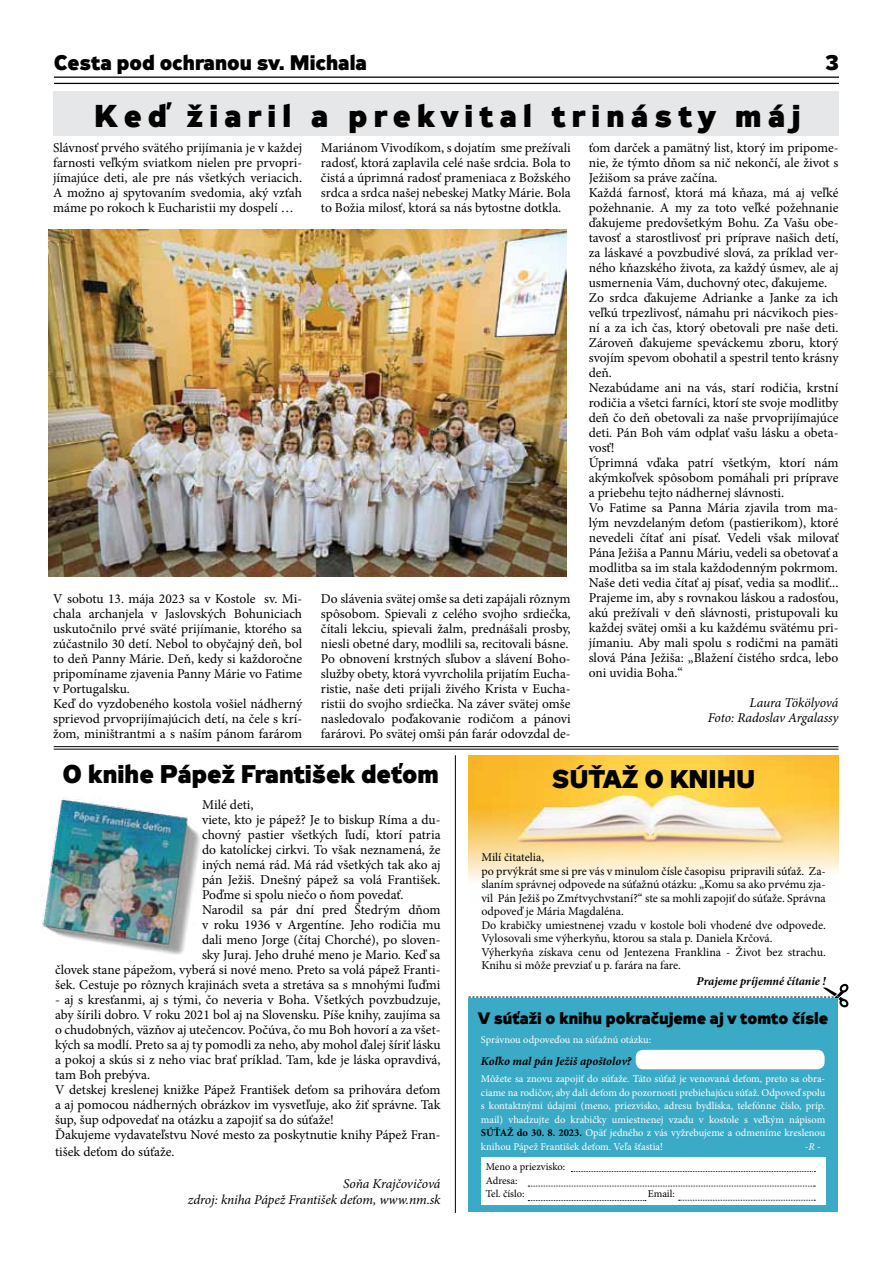
<style>
.page{position:relative;width:893px;height:1263px;background:#fff}
.page>*{position:absolute;margin:0;border:0;box-sizing:border-box;transform-origin:0 0}
.t1{font:700 31.5px "Zeppelin 33";letter-spacing:.2em;color:#000}
.t2{font:700 25.5px "Zeppelin 33";color:#000}
.t3{font:700 21px "Zeppelin 33";color:#000}
.t4{font:700 16.5px "Zeppelin 33";color:#000}
.t5{font:13.5px/15px "Minion Pro";color:#000}
.t6{font:italic 13.5px/16.2px "Minion Pro";letter-spacing:-.01em;color:#000;text-align:right}
.t7{font:12px/13.5px "Minion Pro";color:#000}
.t8{font:italic 700 12px "Minion Pro";letter-spacing:-.005em;color:#000}
.t9{font:10.5px/13.5px "Minion Pro";letter-spacing:-.005em;color:#fff;text-align:justify}
.t10{font:10.5px/13.5px "Minion Pro";letter-spacing:-.005em;color:#000}
.t11{font:italic 10.5px "Minion Pro";color:#fff}
.s1{font-weight:700;color:#000}
</style>
<div class="page">
<hr style="left:54px;top:77px;width:785px;height:1px;background:#000">
<hr style="left:54px;top:83px;width:785px;height:1px;background:#000">
<hr style="left:54px;top:746px;width:784px;height:1px;background:#000">
<hr style="left:54px;top:749px;width:784px;height:1px;background:#000">
<div style="left:53px;top:91px;width:786px;height:45px;background:#e6e7e8"></div>
<img style="left:49px;top:230px;width:518px;height:347px">
<img style="left:468px;top:755px;width:371px;height:126px">
<div style="left:468px;top:999px;width:370px;height:213px;background:#3aaac6"></div>
<hr style="left:455px;top:755px;width:1px;height:458px;background:#000">
<img style="left:42px;top:798px;width:158px;height:157px">
<div style="left:636px;top:1050px;width:189px;height:19px;background:#fff;border-radius:8px"></div>
<div style="left:481px;top:1157px;width:344px;height:47px;background:#fff"></div>
<svg style="left:571px;top:1171px;width:244px;height:1px"></svg>
<svg style="left:528px;top:1186px;width:287px;height:1px"></svg>
<svg style="left:528px;top:1200px;width:118px;height:1px"></svg>
<svg style="left:679px;top:1200px;width:136px;height:1px"></svg>
<svg style="left:469px;top:983px;width:379px;height:25px"></svg>
<h3 class="t3" style="left:54px;top:49px;width:315px">Cesta pod ochranou sv. Michala</h3>
<h1 class="t1" style="left:94px;top:96px;width:708px">Keď žiaril a prekvital trinásty máj</h1>
<h3 class="t3" style="left:825px;top:49px;width:15px">3</h3>
<p class="t5" style="left:53px;top:141px;width:251px;text-align:justify">Slávnosť prvého svätého prijímania je v každej farnosti veľkým sviatkom nielen pre prvopri&shy;jímajúce deti, ale pre nás všetkých veriacich.<br>A možno aj spytovaním svedomia, aký vzťah máme po rokoch k Eucharistii my dospelí …</p>
<p class="t5" style="left:53px;top:591px;width:251px">V sobotu 13. mája 2023 sa v Kostole sv. Mi&shy;chala archanjela v Jaslovských Bohuniciach uskutočnilo prvé sväté prijímanie, ktorého sa zúčastnilo 30 detí. Nebol to obyčajný deň, bol to deň Panny Márie. Deň, kedy si každoročne pripomíname zjavenia Panny Márie vo Fatime v Portugalsku.<br>Keď do vyzdobeného kostola vošiel nádherný sprievod prvoprijímajúcich detí, na čele s krí&shy;žom, miništrantmi a s naším pánom farárom</p>
<p class="t5" style="left:321px;top:141px;width:251px;text-align:justify">Mariánom Vivodíkom, s dojatím sme prežívali radosť, ktorá zaplavila celé naše srdcia. Bola to čistá a úprimná radosť prameniaca z Božského srdca a srdca našej nebeskej Matky Márie. Bola to Božia milosť, ktorá sa nás bytostne dotkla.</p>
<p class="t5" style="left:321px;top:591px;width:251px">Do slávenia svätej omše sa deti zapájali rôznym spôsobom. Spievali z celého svojho srdiečka, čítali lekciu, spievali žalm, prednášali prosby, niesli obetné dary, modlili sa, recitovali básne.<br>Po obnovení krstných sľubov a slávení Boho&shy;služby obety, ktorá vyvrcholila prijatím Eucha&shy;ristie, naše deti prijali živého Krista v Eucha&shy;ristii do svojho srdiečka. Na záver svätej omše nasledovalo poďakovanie rodičom a pánovi farárovi. Po svätej omši pán farár odovzdal de-</p>
<p class="t5" style="left:589px;top:141px;width:251px">ťom darček a pamätný list, ktorý im pripome&shy;nie, že týmto dňom sa nič nekončí, ale život s Ježišom sa práve začína.<br>Každá farnosť, ktorá má kňaza, má aj veľké požehnanie. A my za toto veľké požehnanie ďakujeme predovšetkým Bohu. Za Vašu obe&shy;tavosť a starostlivosť pri príprave našich detí, za láskavé a povzbudivé slová, za príklad ver&shy;ného kňazského života, za každý úsmev, ale aj usmernenia Vám, duchovný otec, ďakujeme.<br>Zo srdca ďakujeme Adrianke a Janke za ich veľkú trpezlivosť, námahu pri nácvikoch pies&shy;ní a za ich čas, ktorý obetovali pre naše deti.<br>Zároveň ďakujeme speváckemu zboru, ktorý svojím spevom obohatil a spestril tento krásny deň.<br>Nezabúdame ani na vás, starí rodičia, krstní rodičia a všetci farníci, ktorí ste svoje modlitby deň čo deň obetovali za naše prvoprijímajúce deti. Pán Boh vám odplať vašu lásku a obeta&shy;vosť!<br>Úprimná vďaka patrí všetkým, ktorí nám akýmkoľvek spôsobom pomáhali pri príprave a priebehu tejto nádhernej slávnosti.<br>Vo Fatime sa Panna Mária zjavila trom ma&shy;lým nevzdelaným deťom (pastierikom), ktoré nevedeli čítať ani písať. Vedeli však milovať Pána Ježiša a Pannu Máriu, vedeli sa obetovať a modlitba sa im stala každodenným pokrmom.<br>Naše deti vedia čítať aj písať, vedia sa modliť...<br>Prajeme im, aby s rovnakou láskou a radosťou, akú prežívali v deň slávnosti, pristupovali ku každej svätej omši a ku každému svätému pri&shy;jímaniu. Aby mali spolu s rodičmi na pamäti slová Pána Ježiša: „Blažení čistého srdca, lebo oni uvidia Boha.“</p>
<p class="t6" style="left:708px;top:696px;width:132px;line-height:15px">Laura Tökölyová<br>Foto: Radoslav Argalassy</p>
<h2 class="t2" style="left:63px;top:759px;width:378px">O knihe Pápež František deťom</h2>
<p class="t5" style="left:202px;top:797px;width:53px">Milé deti,</p>
<p class="t5" style="left:202px;top:812px;width:240px">viete, kto je pápež? Je to biskup Ríma a du-</p>
<p class="t5" style="left:202px;top:827px;width:240px">chovný pastier všetkých ľudí, ktorí patria</p>
<p class="t5" style="left:202px;top:842px;width:240px">do katolíckej cirkvi. To však neznamená, že</p>
<p class="t5" style="left:202px;top:857px;width:240px">iných nemá rád. Má rád všetkých tak ako aj</p>
<p class="t5" style="left:202px;top:872px;width:240px">pán Ježiš. Dnešný pápež sa volá František.</p>
<p class="t5" style="left:202px;top:887px;width:203px">Poďme si spolu niečo o ňom povedať.</p>
<p class="t5" style="left:202px;top:902px;width:240px">Narodil sa pár dní pred Štedrým dňom</p>
<p class="t5" style="left:202px;top:917px;width:240px">v roku 1936 v Argentíne. Jeho rodičia mu</p>
<p class="t5" style="left:202px;top:932px;width:240px">dali meno Jorge (čítaj Chorché), po sloven-</p>
<p class="t5" style="left:202px;top:947px;width:240px">sky Juraj. Jeho druhé meno je Mario. Keď sa</p>
<p class="t5" style="left:55px;top:962px;width:387px">človek stane pápežom, vyberá si nové meno. Preto sa volá pápež Franti-</p>
<p class="t5" style="left:55px;top:977px;width:387px">šek. Cestuje po rôznych krajinách sveta a stretáva sa s mnohými ľuďmi</p>
<p class="t5" style="left:55px;top:992px;width:387px">- aj s kresťanmi, aj s tými, čo neveria v Boha. Všetkých povzbudzuje, aby šírili dobro. V roku 2021 bol aj na Slovensku. Píše knihy, zaujíma sa o chudobných, väzňov aj utečencov. Počúva, čo mu Boh hovorí a za všet&shy;kých sa modlí. Preto sa aj ty pomodli za neho, aby mohol ďalej šíriť lásku a pokoj a skús si z neho viac brať príklad. Tam, kde je láska opravdivá, tam Boh prebýva.<br>V detskej kreslenej knižke Pápež František deťom sa prihovára deťom a aj pomocou nádherných obrázkov im vysvetľuje, ako žiť správne. Tak šup, šup odpovedať na otázku a zapojiť sa do súťaže!<br>Ďakujeme vydavateľstvu Nové mesto za poskytnutie knihy Pápež Fran&shy;tišek deťom do súťaže.</p>
<p class="t6" style="left:188px;top:1175px;width:254px">Soňa Krajčovičová<br>zdroj: kniha Pápež František deťom, www.nm.sk</p>
<h2 class="t2" style="left:552px;top:764px;width:136px">SÚŤAŽ O KNIHU</h2>
<p class="t7" style="left:481px;top:851px;width:346px">Milí čitatelia,<br>po prvýkrát sme si pre vás v minulom čísle časopisu pripravili súťaž. Za&shy;slaním správnej odpovede na súťažnú otázku: „Komu sa ako prvému zja&shy;vil Pán Ježiš po Zmŕtvychvstaní?“ ste sa mohli zapojiť do súťaže. Správna odpoveď je Mária Magdaléna.<br>Do krabičky umiestnenej vzadu v kostole boli vhodené dve odpovede.<br>Vylosovali sme výherkyňu, ktorou sa stala p. Daniela Krčová.<br>Výherkyňa získava cenu od Jentezena Franklina - Život bez strachu.<br>Knihu si môže prevziať u p. farára na fare.</p>
<p class="t8" style="left:697px;top:973px;width:131px">Prajeme príjemné čítanie !</p>
<p class="t4" style="left:478px;top:1008px;width:352px">V súťaži o knihu pokračujeme aj v tomto čísle</p>
<p class="t9" style="left:481px;top:1032px;width:172px">Správnou odpoveďou na súťažnú otázku:</p>
<p class="t8" style="left:481px;top:1052px;width:152px">Koľko mal pán Ježiš apoštolov?</p>
<p class="t9" style="left:481px;top:1072px;width:346px">Môžete sa znovu zapojiť do súťaže. Táto súťaž je venovaná deťom, preto sa obra&shy;ciame na rodičov, aby dali deťom do pozornosti prebiehajúcu súťaž. Odpoveď spolu s kontaktnými údajmi (meno, priezvisko, adresu bydliska, telefónne číslo, príp. mail) vhadzujte do krabičky umiestnenej vzadu v kostole s veľkým nápisom <span class="s1">SÚŤAŽ do 30. 8. 2023.</span> Opäť jedného z vás vyžrebujeme a odmeníme kreslenou knihou Pápež František deťom. Veľa šťastia!</p>
<p class="t11" style="left:805px;top:1139px;width:17px">-R -</p>
<p class="t10" style="left:486px;top:1160px;width:81px">Meno a priezvisko:<br>Adresa:<br>Tel. číslo:</p>
<p class="t10" style="left:648px;top:1187px;width:28px">Email:</p>
</div>
